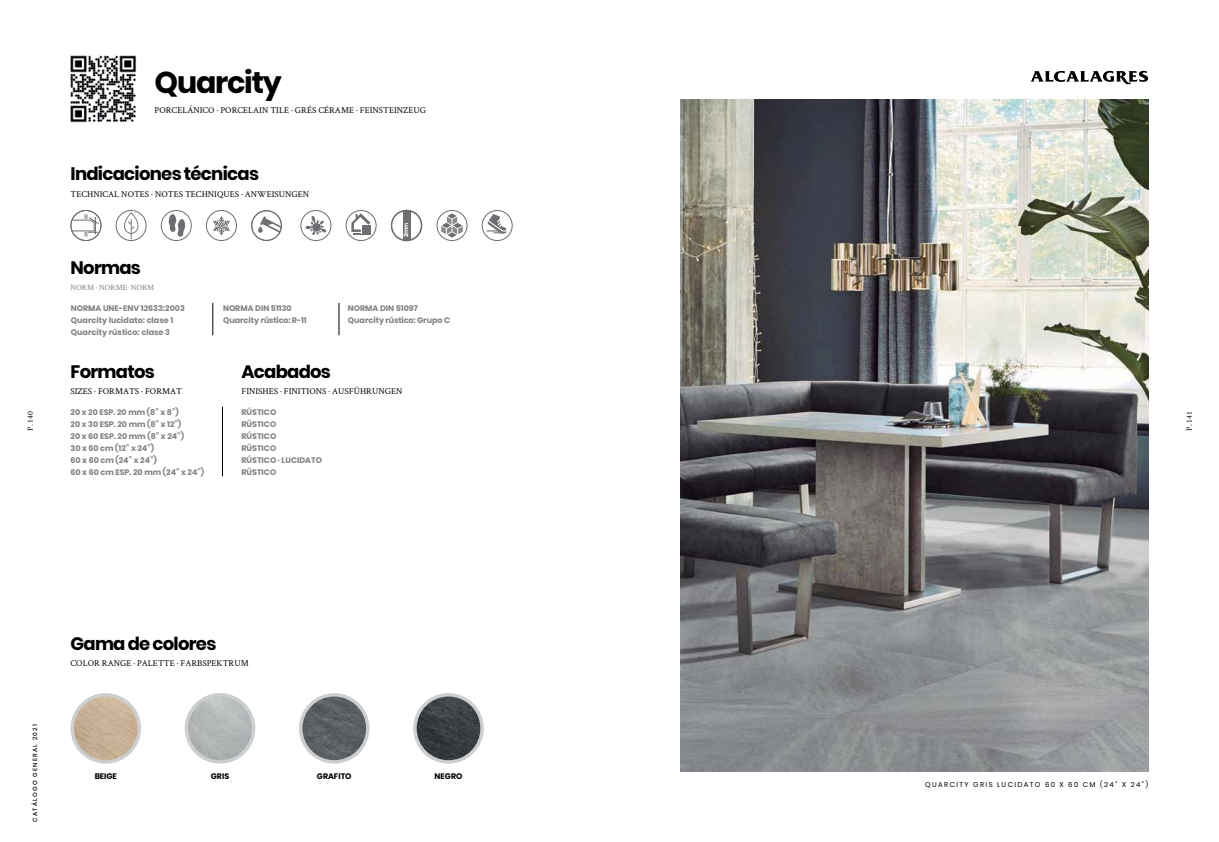
<style>
.page{position:relative;width:1219px;height:842px;background:#fff}
.page>*{position:absolute;margin:0;border:0;box-sizing:border-box;transform-origin:0 0}
.t1{font:700 30px "Poppins";letter-spacing:-.04em;color:#000}
.t2{font:700 18px "Poppins";letter-spacing:-.04em;color:#000}
.t3{font:9px "Crimson Text";color:#000}
.t4{font:700 8px/12px "Poppins";color:#808285}
.t5{font:700 8px "Poppins";color:#000}
.t6{font:8px "Crimson Text";color:#808285}
.t7{font:8px "Crimson Text";color:#000}
.t8{font:7px "Poppins";letter-spacing:.2em;color:#000}
.t9{font:500 6px "Poppins";letter-spacing:.2em;color:#000}
.t10{font:700 5.9px "Poppins";color:#fff}
</style>
<div class="page">
<svg style="left:169px;top:214px;width:16px;height:23px"></svg>
<div style="left:161px;top:210px;width:31px;height:31px;border:1px solid #6d6e71;border-radius:50%"></div>
<svg style="left:124px;top:212px;width:14px;height:27px"></svg>
<div style="left:116px;top:210px;width:31px;height:31px;border:1px solid #6d6e71;border-radius:50%"></div>
<div style="left:71px;top:210px;width:30px;height:31px;border:1px solid #6d6e71;border-radius:50%"></div>
<svg style="left:71px;top:214px;width:28px;height:23px"></svg>
<svg style="left:213px;top:216px;width:17px;height:19px"></svg>
<div style="left:206px;top:210px;width:31px;height:31px;border:1px solid #6d6e71;border-radius:50%"></div>
<div style="left:300px;top:210px;width:31px;height:31px;border:1px solid #6d6e71;border-radius:50%"></div>
<svg style="left:304px;top:214px;width:24px;height:23px"></svg>
<div style="left:346px;top:210px;width:31px;height:31px;border:1px solid #6d6e71;border-radius:50%"></div>
<svg style="left:351px;top:213px;width:20px;height:23px"></svg>
<div style="left:403px;top:210px;width:8px;height:31px;background:#6d6e71"></div>
<div style="left:391px;top:210px;width:31px;height:31px;border:1px solid #6d6e71;border-radius:50%"></div>
<div style="left:437px;top:210px;width:30px;height:31px;border:1px solid #6d6e71;border-radius:50%"></div>
<svg style="left:441px;top:213px;width:22px;height:25px"></svg>
<div style="left:482px;top:210px;width:31px;height:31px;border:1px solid #6d6e71;border-radius:50%"></div>
<svg style="left:486px;top:214px;width:20px;height:19px"></svg>
<hr style="left:213px;top:303px;width:1px;height:32px;background:#000">
<hr style="left:339px;top:303px;width:1px;height:32px;background:#000">
<svg style="left:258px;top:216px;width:23px;height:19px"></svg>
<div style="left:251px;top:210px;width:31px;height:31px;border:1px solid #6d6e71;border-radius:50%"></div>
<hr style="left:222px;top:407px;width:1px;height:69px;background:#000">
<img style="left:72px;top:695px;width:67px;height:67px;border-radius:34px">
<div style="left:71px;top:693px;width:70px;height:71px;border:3px solid #cdcece;border-radius:50%"></div>
<img style="left:415px;top:695px;width:67px;height:67px;border-radius:34px">
<div style="left:413px;top:693px;width:71px;height:71px;border:3px solid #cdcece;border-radius:50%"></div>
<img style="left:301px;top:695px;width:67px;height:67px;border-radius:34px">
<div style="left:299px;top:693px;width:71px;height:71px;border:3px solid #cdcece;border-radius:50%"></div>
<img style="left:186px;top:695px;width:68px;height:67px;border-radius:34px">
<div style="left:185px;top:693px;width:70px;height:71px;border:3px solid #cdcece;border-radius:50%"></div>
<img style="left:680px;top:99px;width:468px;height:672px">
<svg style="left:1031px;top:71px;width:117px;height:14px"></svg>
<img style="left:70px;top:55px;width:67px;height:68px">
<h1 class="t1" style="left:155px;top:65px;width:129px">Quarcity</h1>
<p class="t3" style="left:155px;top:104px;width:273px">PORCELÁNICO · PORCELAIN TILE · GRÉS CÉRAME · FEINSTEINZEUG</p>
<h2 class="t2" style="left:71px;top:163px;width:190px">Indicaciones técnicas</h2>
<p class="t3" style="left:71px;top:187px;width:240px">TECHNICAL NOTES · NOTES TECHNIQUES · ANWEISUNGEN</p>
<h2 class="t2" style="left:71px;top:258px;width:72px">Normas</h2>
<p class="t6" style="left:71px;top:282px;width:85px">NORM · NORME· NORM</p>
<p class="t10" style="left:403px;top:237px;width:16px;rotate:-90deg">2mm</p>
<p class="t4" style="left:71px;top:302px;width:115px">NORMA UNE-ENV 12633:2003<br>Quarcity lucidato: clase 1<br>Quarcity rústico: clase 3</p>
<p class="t4" style="left:223px;top:302px;width:85px">NORMA DIN 51130<br>Quarcity rústico: R-11</p>
<p class="t4" style="left:348px;top:302px;width:104px">NORMA DIN 51097<br>Quarcity rústico: Grupo C</p>
<h2 class="t2" style="left:71px;top:361px;width:86px">Formatos</h2>
<h2 class="t2" style="left:241px;top:361px;width:91px">Acabados</h2>
<p class="t4" style="left:71px;top:406px;width:135px">20 x 20 ESP. 20 mm (8” x 8”)<br>20 x 30 ESP. 20 mm (8” x 12”)<br>20 x 60 ESP. 20 mm (8” x 24”)<br>30 x 60 cm (12” x 24”)<br>60 x 60 cm (24” x 24”)<br>60 x 60 cm ESP. 20 mm (24” x 24”)</p>
<p class="t4" style="left:242px;top:406px;width:82px">RÚSTICO<br>RÚSTICO<br>RÚSTICO<br>RÚSTICO<br>RÚSTICO · LUCIDATO<br>RÚSTICO</p>
<p class="t3" style="left:71px;top:385px;width:113px">SIZES · FORMATS · FORMAT</p>
<p class="t3" style="left:242px;top:385px;width:162px">FINISHES · FINITIONS · AUSFÜHRUNGEN</p>
<p class="t7" style="left:25px;top:431px;width:21px;rotate:-90deg">P. 140</p>
<p class="t7" style="left:1184px;top:431px;width:21px;rotate:-90deg">P. 141</p>
<h2 class="t2" style="left:71px;top:633px;width:147px">Gama de colores</h2>
<p class="t9" style="left:32px;top:822px;width:99px;rotate:-90deg">CATÁLOGO GENERAL 2021</p>
<p class="t3" style="left:71px;top:657px;width:180px">COLOR RANGE · PALETTE · FARBSPEKTRUM</p>
<p class="t5" style="left:95px;top:772px;width:24px">BEIGE</p>
<p class="t5" style="left:211px;top:772px;width:20px">GRIS</p>
<p class="t5" style="left:317px;top:772px;width:36px">GRAFITO</p>
<p class="t5" style="left:435px;top:772px;width:29px">NEGRO</p>
<p class="t8" style="left:925px;top:780px;width:224px">QUARCITY GRIS LUCIDATO 60 X 60 CM (24” X 24”)</p>
</div>
